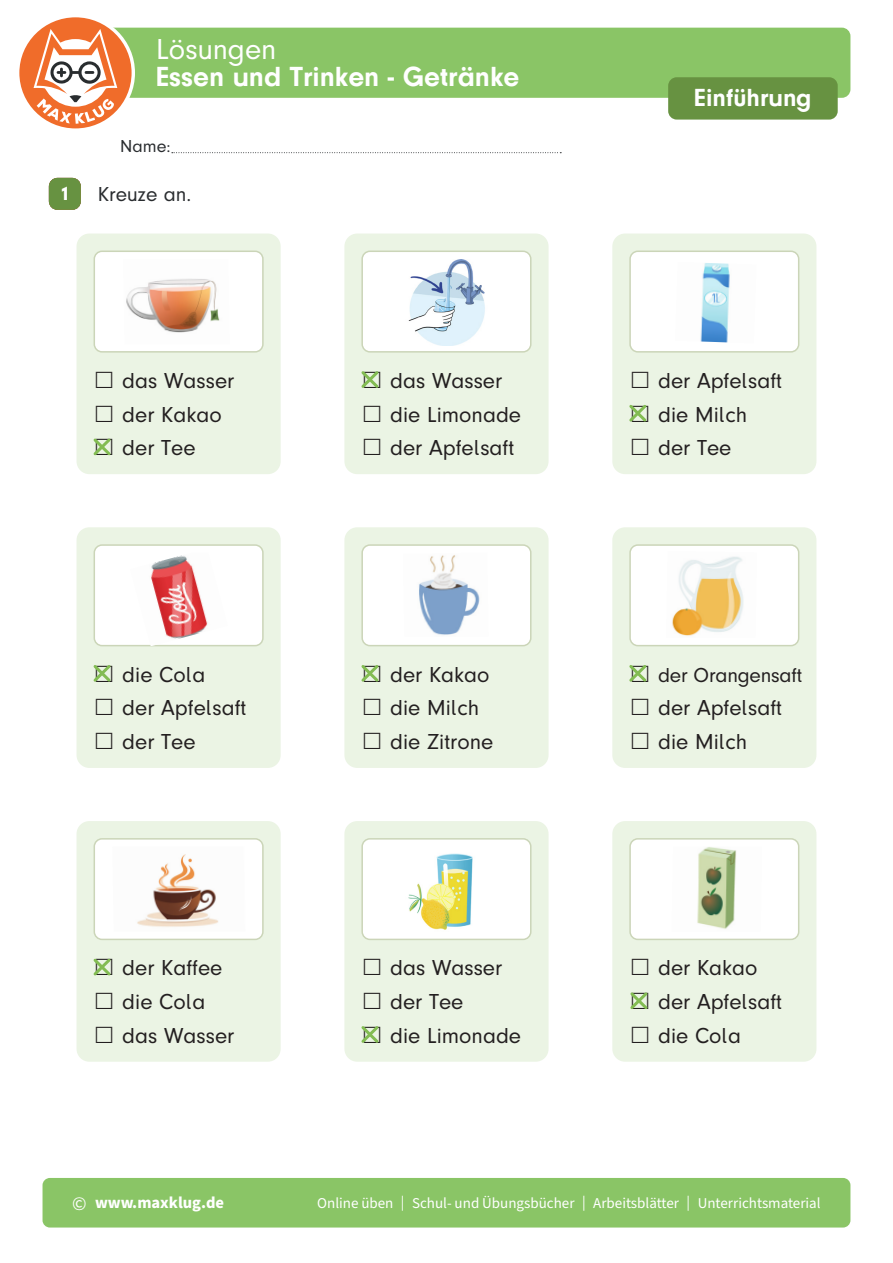
<style>
.page{position:relative;width:893px;height:1263px;background:#fff}
.page>*{position:absolute;margin:0;border:0;box-sizing:border-box;transform-origin:0 0}
.t1{font:30px "Mk Druckschrift N";color:#fff}
.t2{font:700 28.5px "Mk Druckschrift N";color:#fff}
.t3{font:700 25.5px "Mk Druckschrift N";color:#fff}
.t4{font:22.5px "Mk Druckschrift N";color:#231f20}
.t5{font:21px "Mk Druckschrift N";letter-spacing:-.01em;color:#231f20}
.t6{font:21px "Mk Druckschrift N";color:#292c2f}
.t7{font:19.5px "Mk Druckschrift N bl";color:#fff}
.t8{font:18px "Mk Druckschrift N";color:#292c2f}
.t9{font:700 16.5px "Source Sans Pro";color:#fff}
.t10{font:15px "Source Sans Pro";color:#fff}
.s1{font-weight:400;font-size:19.5px}
</style>
<div class="page">
<svg style="left:172px;top:152px;width:389px;height:1px"></svg>
<div style="left:75px;top:28px;width:775px;height:70px;background:#8ac566;border-radius:9px"></div>
<div style="left:43px;top:1178px;width:807px;height:49px;background:#8ac566;border-radius:7px"></div>
<svg style="left:19px;top:17px;width:116px;height:112px"></svg>
<div style="left:668px;top:77px;width:170px;height:43px;background:#679241;border-radius:9px"></div>
<div style="left:77px;top:234px;width:204px;height:240px;background:#ebf4e4;border-radius:13px"></div>
<div style="left:77px;top:527px;width:204px;height:241px;background:#ebf4e4;border-radius:13px"></div>
<div style="left:77px;top:821px;width:204px;height:241px;background:#ebf4e4;border-radius:13px"></div>
<div style="left:344px;top:234px;width:205px;height:240px;background:#ebf4e4;border-radius:13px"></div>
<div style="left:344px;top:527px;width:205px;height:241px;background:#ebf4e4;border-radius:13px"></div>
<div style="left:344px;top:821px;width:205px;height:241px;background:#ebf4e4;border-radius:13px"></div>
<div style="left:612px;top:234px;width:204px;height:240px;background:#ebf4e4;border-radius:13px"></div>
<div style="left:612px;top:527px;width:204px;height:241px;background:#ebf4e4;border-radius:13px"></div>
<div style="left:612px;top:821px;width:204px;height:241px;background:#ebf4e4;border-radius:13px"></div>
<div style="left:94px;top:251px;width:169px;height:101px;background:#fff;border-radius:8px"></div>
<div style="left:94px;top:251px;width:170px;height:102px;border:2px solid #cbd5b8;border-radius:8px"></div>
<div style="left:94px;top:545px;width:169px;height:101px;background:#fff;border-radius:8px"></div>
<div style="left:94px;top:544px;width:170px;height:102px;border:2px solid #cbd5b8;border-radius:8px"></div>
<div style="left:94px;top:839px;width:169px;height:100px;background:#fff;border-radius:8px"></div>
<div style="left:94px;top:838px;width:170px;height:102px;border:2px solid #cbd5b8;border-radius:8px"></div>
<div style="left:362px;top:251px;width:169px;height:101px;background:#fff;border-radius:8px"></div>
<div style="left:361px;top:251px;width:170px;height:102px;border:2px solid #cbd5b8;border-radius:8px"></div>
<div style="left:362px;top:545px;width:169px;height:101px;background:#fff;border-radius:8px"></div>
<div style="left:361px;top:544px;width:170px;height:102px;border:2px solid #cbd5b8;border-radius:8px"></div>
<div style="left:362px;top:839px;width:169px;height:100px;background:#fff;border-radius:8px"></div>
<div style="left:361px;top:838px;width:170px;height:102px;border:2px solid #cbd5b8;border-radius:8px"></div>
<div style="left:630px;top:251px;width:169px;height:101px;background:#fff;border-radius:8px"></div>
<div style="left:629px;top:251px;width:170px;height:102px;border:2px solid #cbd5b8;border-radius:8px"></div>
<div style="left:630px;top:545px;width:169px;height:101px;background:#fff;border-radius:8px"></div>
<div style="left:629px;top:544px;width:170px;height:102px;border:2px solid #cbd5b8;border-radius:8px"></div>
<div style="left:630px;top:839px;width:169px;height:100px;background:#fff;border-radius:8px"></div>
<div style="left:629px;top:838px;width:170px;height:102px;border:2px solid #cbd5b8;border-radius:8px"></div>
<div style="left:49px;top:178px;width:32px;height:32px;background:#679241;border-radius:9px"></div>
<img style="left:126px;top:279px;width:94px;height:54px">
<img style="left:130px;top:555px;width:98px;height:91px">
<img style="left:137px;top:854px;width:82px;height:73px">
<img style="left:408px;top:259px;width:77px;height:87px">
<img style="left:419px;top:555px;width:61px;height:80px">
<img style="left:408px;top:853px;width:65px;height:77px">
<img style="left:700px;top:263px;width:30px;height:80px">
<img style="left:672px;top:556px;width:72px;height:80px">
<img style="left:697px;top:847px;width:40px;height:82px">
<svg style="left:93px;top:438px;width:18px;height:18px"></svg>
<svg style="left:93px;top:665px;width:18px;height:17px"></svg>
<svg style="left:93px;top:958px;width:18px;height:18px"></svg>
<svg style="left:361px;top:371px;width:18px;height:17px"></svg>
<svg style="left:361px;top:665px;width:18px;height:17px"></svg>
<svg style="left:361px;top:1026px;width:18px;height:17px"></svg>
<svg style="left:629px;top:405px;width:18px;height:17px"></svg>
<svg style="left:629px;top:665px;width:18px;height:17px"></svg>
<svg style="left:630px;top:992px;width:18px;height:17px"></svg>
<p class="t7" style="left:60px;top:183px;width:11px">1</p>
<p class="t1" style="left:156px;top:33px;width:122px">Lösungen</p>
<p class="t2" style="left:156px;top:61px;width:365px">Essen und Trinken - Getränke</p>
<p class="t8" style="left:120px;top:136px;width:52px">Name:</p>
<p class="t6" style="left:98px;top:183px;width:95px">Kreuze an.</p>
<p class="t4" style="left:122px;top:368px;width:114px">das Wasser</p>
<p class="t4" style="left:122px;top:402px;width:101px">der Kakao</p>
<p class="t4" style="left:122px;top:436px;width:75px">der Tee</p>
<p class="t4" style="left:390px;top:368px;width:114px">das Wasser</p>
<p class="t4" style="left:390px;top:402px;width:132px">die Limonade</p>
<p class="t4" style="left:390px;top:436px;width:126px">der Apfelsaft</p>
<p class="t4" style="left:122px;top:662px;width:85px">die Cola</p>
<p class="t4" style="left:122px;top:696px;width:126px">der Apfelsaft</p>
<p class="t4" style="left:122px;top:729px;width:75px">der Tee</p>
<p class="t4" style="left:390px;top:662px;width:101px">der Kakao</p>
<p class="t4" style="left:390px;top:696px;width:91px">die Milch</p>
<p class="t4" style="left:390px;top:729px;width:105px">die Zitrone</p>
<p class="t4" style="left:122px;top:956px;width:102px">der Kaffee</p>
<p class="t4" style="left:122px;top:989px;width:85px">die Cola</p>
<p class="t4" style="left:122px;top:1023px;width:114px">das Wasser</p>
<p class="t4" style="left:390px;top:956px;width:114px">das Wasser</p>
<p class="t4" style="left:390px;top:989px;width:75px">der Tee</p>
<p class="t4" style="left:390px;top:1023px;width:132px">die Limonade</p>
<p class="t3" style="left:694px;top:83px;width:119px">Einführung</p>
<p class="t4" style="left:658px;top:368px;width:126px">der Apfelsaft</p>
<p class="t4" style="left:658px;top:402px;width:91px">die Milch</p>
<p class="t4" style="left:658px;top:436px;width:75px">der Tee</p>
<p class="t5" style="left:658px;top:663px;width:146px">der Orangensaft</p>
<p class="t4" style="left:658px;top:696px;width:126px">der Apfelsaft</p>
<p class="t4" style="left:658px;top:729px;width:91px">die Milch</p>
<p class="t4" style="left:658px;top:956px;width:101px">der Kakao</p>
<p class="t4" style="left:658px;top:989px;width:126px">der Apfelsaft</p>
<p class="t4" style="left:658px;top:1023px;width:85px">die Cola</p>
<p class="t9" style="left:72px;top:1191px;width:153px"><span class="s1">©</span> www.maxklug.de</p>
<p class="t10" style="left:317px;top:1193px;width:505px">Online üben | Schul- und Übungsbücher | Arbeitsblätter | Unterrichtsmaterial</p>
</div>
